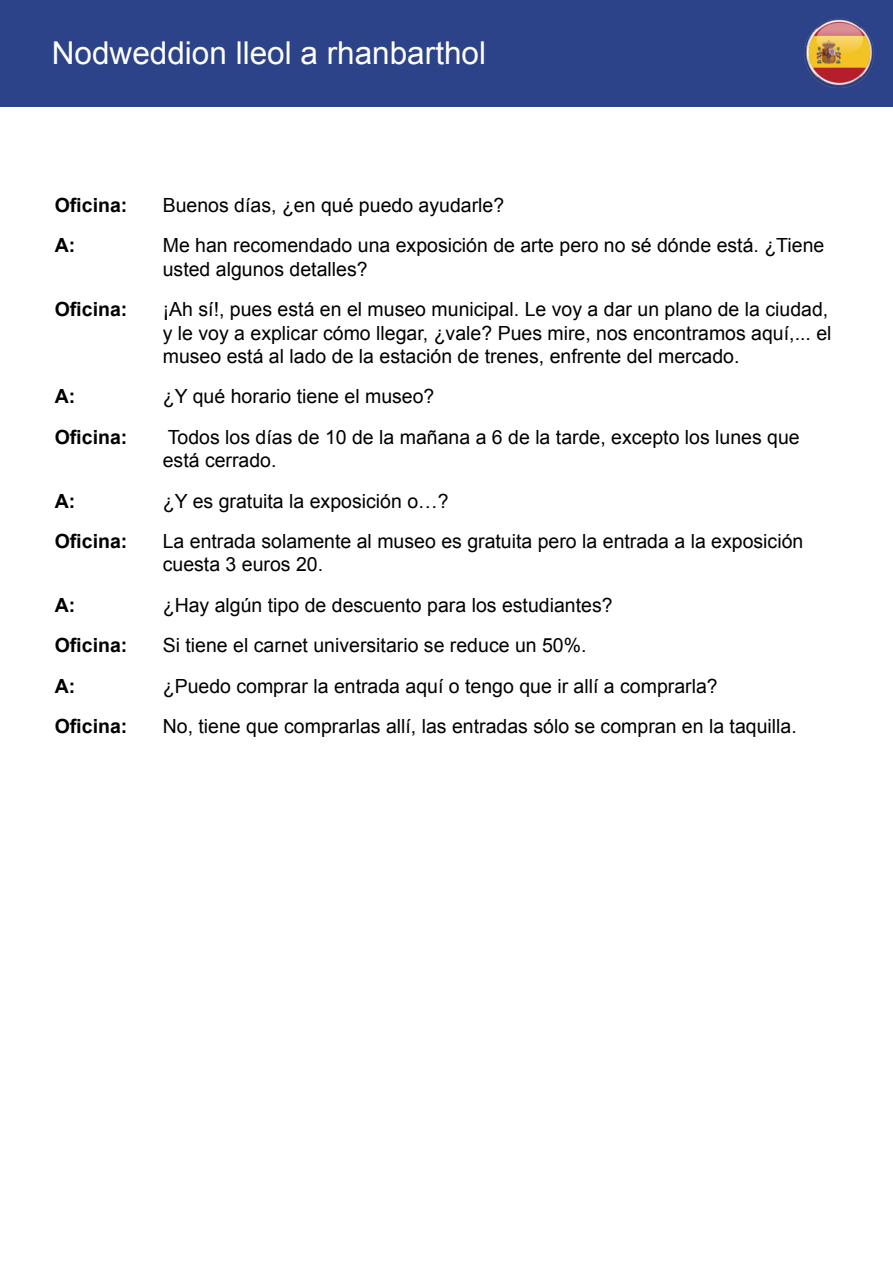
<style>
.page{position:relative;width:893px;height:1263px;background:#fff}
.page>*{position:absolute;margin:0;border:0;box-sizing:border-box;transform-origin:0 0}
.t1{font:31.5px "Arial";color:#fff}
.t2{font:19.5px/23.4px "Arial";color:#000}
.t3{font:700 19.5px "Arial";color:#000}
</style>
<div class="page">
<div style="left:0;top:0;width:893px;height:106px;background:#2c4289"></div>
<img style="left:804px;top:18px;width:70px;height:70px">
<h1 class="t1" style="left:52px;top:32px;width:436px">Nodweddion lleol a rhanbarthol</h1>
<p class="t3" style="left:55px;top:192px;width:74px">Oficina:</p>
<p class="t2" style="left:163px;top:194px;width:343px">Buenos días, ¿en qué puedo ayudarle?</p>
<p class="t3" style="left:55px;top:232px;width:22px">A:</p>
<p class="t2" style="left:163px;top:234px;width:663px">Me han recomendado una exposición de arte pero no sé dónde está. ¿Tiene usted algunos detalles?</p>
<p class="t3" style="left:55px;top:296px;width:74px">Oficina:</p>
<p class="t2" style="left:163px;top:298px;width:670px">¡Ah sí!, pues está en el museo municipal. Le voy a dar un plano de la ciudad, y le voy a explicar cómo llegar, ¿vale? Pues mire, nos encontramos aquí,... el museo está al lado de la estación de trenes, enfrente del mercado.</p>
<p class="t3" style="left:55px;top:383px;width:22px">A:</p>
<p class="t2" style="left:163px;top:385px;width:273px">¿Y qué horario tiene el museo?</p>
<p class="t3" style="left:55px;top:424px;width:74px">Oficina:</p>
<p class="t2" style="left:163px;top:425px;width:639px">Todos los días de 10 de la mañana a 6 de la tarde, excepto los lunes que está cerrado.</p>
<p class="t3" style="left:55px;top:488px;width:22px">A:</p>
<p class="t2" style="left:163px;top:489px;width:287px">¿Y es gratuita la exposición o…?</p>
<p class="t3" style="left:55px;top:528px;width:74px">Oficina:</p>
<p class="t2" style="left:163px;top:530px;width:642px">La entrada solamente al museo es gratuita pero la entrada a la exposición cuesta 3 euros 20.</p>
<p class="t3" style="left:55px;top:592px;width:22px">A:</p>
<p class="t2" style="left:163px;top:593px;width:451px">¿Hay algún tipo de descuento para los estudiantes?</p>
<p class="t3" style="left:55px;top:632px;width:74px">Oficina:</p>
<p class="t2" style="left:163px;top:634px;width:425px">Si tiene el carnet universitario se reduce un 50%.</p>
<p class="t3" style="left:55px;top:673px;width:22px">A:</p>
<p class="t2" style="left:163px;top:674px;width:556px">¿Puedo comprar la entrada aquí o tengo que ir allí a comprarla?</p>
<p class="t3" style="left:55px;top:713px;width:74px">Oficina:</p>
<p class="t2" style="left:163px;top:715px;width:636px">No, tiene que comprarlas allí, las entradas sólo se compran en la taquilla.</p>
</div>
